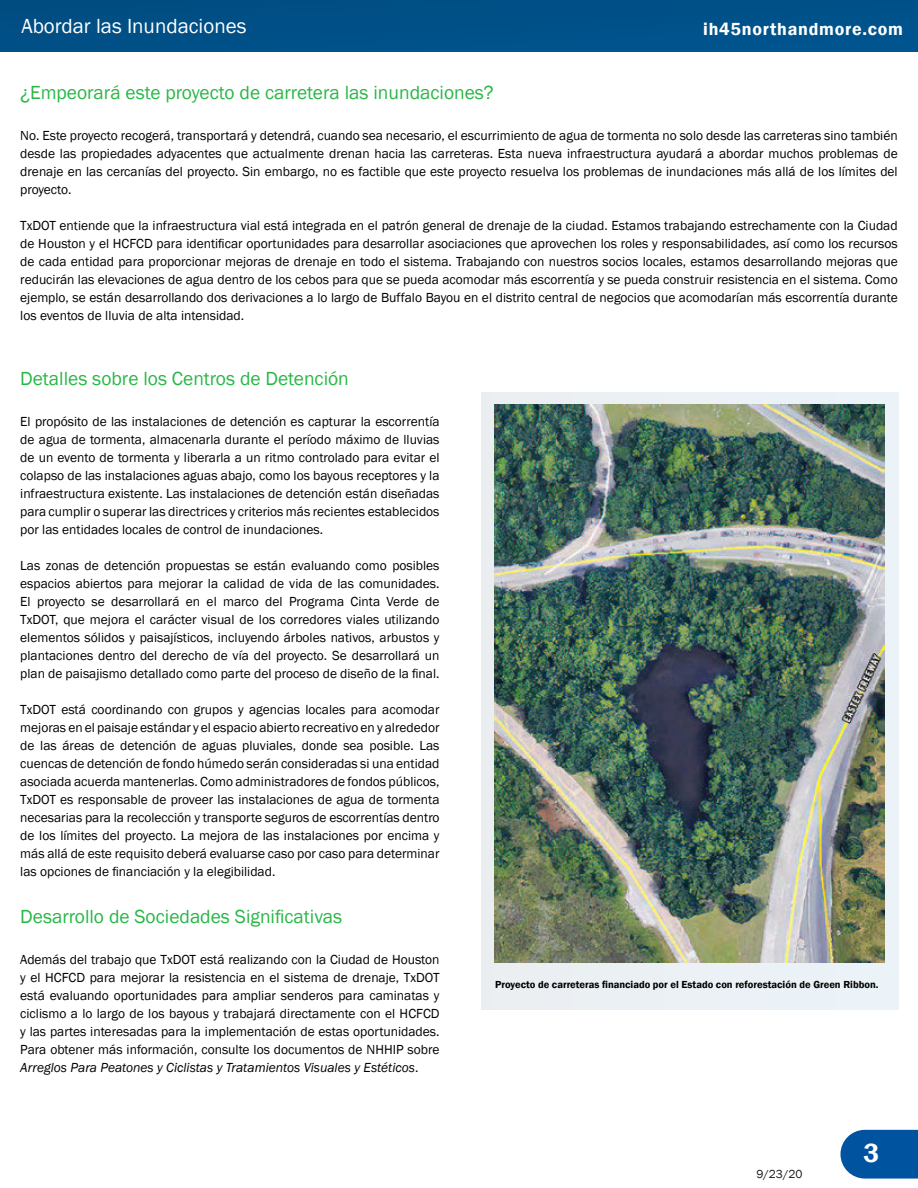
<style>
.page{position:relative;width:918px;height:1188px;background:#fff}
.page>*{position:absolute;margin:0;border:0;box-sizing:border-box;transform-origin:0 0}
.t1{font:600 27px "Franklin Gothic";color:#fff}
.t2{font:21px "Franklin Gothic";color:#fff}
.t3{font:19.5px "Franklin Gothic";color:#29b747}
.t4{font:600 18px "Franklin Gothic";letter-spacing:.04em;color:#fff}
.t5{font:13.5px/18px "Franklin Gothic";color:#000;text-align:justify}
.t6{font:12px "Franklin Gothic";color:#1d1d1b}
.t7{font:600 10.5px "Franklin Gothic";color:#000}
.s1{font-style:italic}
</style>
<div class="page">
<div style="left:0;top:0;width:918px;height:51px;background:#005088"></div>
<svg style="left:840px;top:1130px;width:78px;height:49px"></svg>
<hr style="left:0;top:0;width:1px;height:51px;background:#004e84">
<div style="left:482px;top:393px;width:416px;height:616px;background:#ebf1f5"></div>
<img style="left:495px;top:405px;width:390px;height:558px">
<p class="t2" style="left:22px;top:13px;width:226px">Abordar las Inundaciones</p>
<p class="t4" style="left:703px;top:18px;width:201px">ih45northandmore.com</p>
<p class="t3" style="left:20px;top:80px;width:475px">¿Empeorará este proyecto de carretera las inundaciones?</p>
<p class="t5" style="left:20px;top:127px;width:879px">No. Este proyecto recogerá, transportará y detendrá, cuando sea necesario, el escurrimiento de agua de tormenta no solo desde las carreteras sino también desde las propiedades adyacentes que actualmente drenan hacia las carreteras. Esta nueva infraestructura ayudará a abordar muchos problemas de drenaje en las cercanías del proyecto. Sin embargo, no es factible que este proyecto resuelva los problemas de inundaciones más allá de los límites del proyecto.</p>
<p class="t5" style="left:20px;top:217px;width:879px">TxDOT entiende que la infraestructura vial está integrada en el patrón general de drenaje de la ciudad. Estamos trabajando estrechamente con la Ciudad de Houston y el HCFCD para identificar oportunidades para desarrollar asociaciones que aprovechen los roles y responsabilidades, así como los recursos de cada entidad para proporcionar mejoras de drenaje en todo el sistema. Trabajando con nuestros socios locales, estamos desarrollando mejoras que reducirán las elevaciones de agua dentro de los cebos para que se pueda acomodar más escorrentía y se pueda construir resistencia en el sistema. Como ejemplo, se están desarrollando dos derivaciones a lo largo de Buffalo Bayou en el distrito central de negocios que acomodarían más escorrentía durante los eventos de lluvia de alta intensidad.</p>
<p class="t3" style="left:20px;top:366px;width:330px">Detalles sobre los Centros de Detención</p>
<p class="t5" style="left:20px;top:413px;width:421px">El propósito de las instalaciones de detención es capturar la escorrentía de agua de tormenta, almacenarla durante el período máximo de lluvias de un evento de tormenta y liberarla a un ritmo controlado para evitar el colapso de las instalaciones aguas abajo, como los bayous receptores y la infraestructura existente. Las instalaciones de detención están diseñadas para cumplir o superar las directrices y criterios más recientes establecidos por las entidades locales de control de inundaciones.</p>
<p class="t5" style="left:20px;top:557px;width:421px">Las zonas de detención propuestas se están evaluando como posibles espacios abiertos para mejorar la calidad de vida de las comunidades.<br>El proyecto se desarrollará en el marco del Programa Cinta Verde de TxDOT, que mejora el carácter visual de los corredores viales utilizando elementos sólidos y paisajísticos, incluyendo árboles nativos, arbustos y plantaciones dentro del derecho de vía del proyecto. Se desarrollará un plan de paisajismo detallado como parte del proceso de diseño de la final.</p>
<p class="t5" style="left:20px;top:701px;width:421px">TxDOT está coordinando con grupos y agencias locales para acomodar mejoras en el paisaje estándar y el espacio abierto recreativo en y alrededor de las áreas de detención de aguas pluviales, donde sea posible. Las cuencas de detención de fondo húmedo serán consideradas si una entidad asociada acuerda mantenerlas. Como administradores de fondos públicos, TxDOT es responsable de proveer las instalaciones de agua de tormenta necesarias para la recolección y transporte seguros de escorrentías dentro de los límites del proyecto. La mejora de las instalaciones por encima y más allá de este requisito deberá evaluarse caso por caso para determinar las opciones de financiación y la elegibilidad.</p>
<p class="t3" style="left:20px;top:904px;width:324px">Desarrollo de Sociedades Significativas</p>
<p class="t5" style="left:20px;top:951px;width:421px">Además del trabajo que TxDOT está realizando con la Ciudad de Houston y el HCFCD para mejorar la resistencia en el sistema de drenaje, TxDOT está evaluando oportunidades para ampliar senderos para caminatas y ciclismo a lo largo de los bayous y trabajará directamente con el HCFCD y las partes interesadas para la implementación de estas oportunidades.<br>Para obtener más información, consulte los documentos de NHHIP sobre <span class="s1">Arreglos Para Peatones y Ciclistas y Tratamientos Visuales y Estéticos</span>.</p>
<p class="t7" style="left:495px;top:978px;width:385px">Proyecto de carreteras financiado por el Estado con reforestación de Green Ribbon.</p>
<p class="t6" style="left:756px;top:1167px;width:48px">9/23/20</p>
<p class="t1" style="left:864px;top:1137px;width:17px">3</p>
</div>
